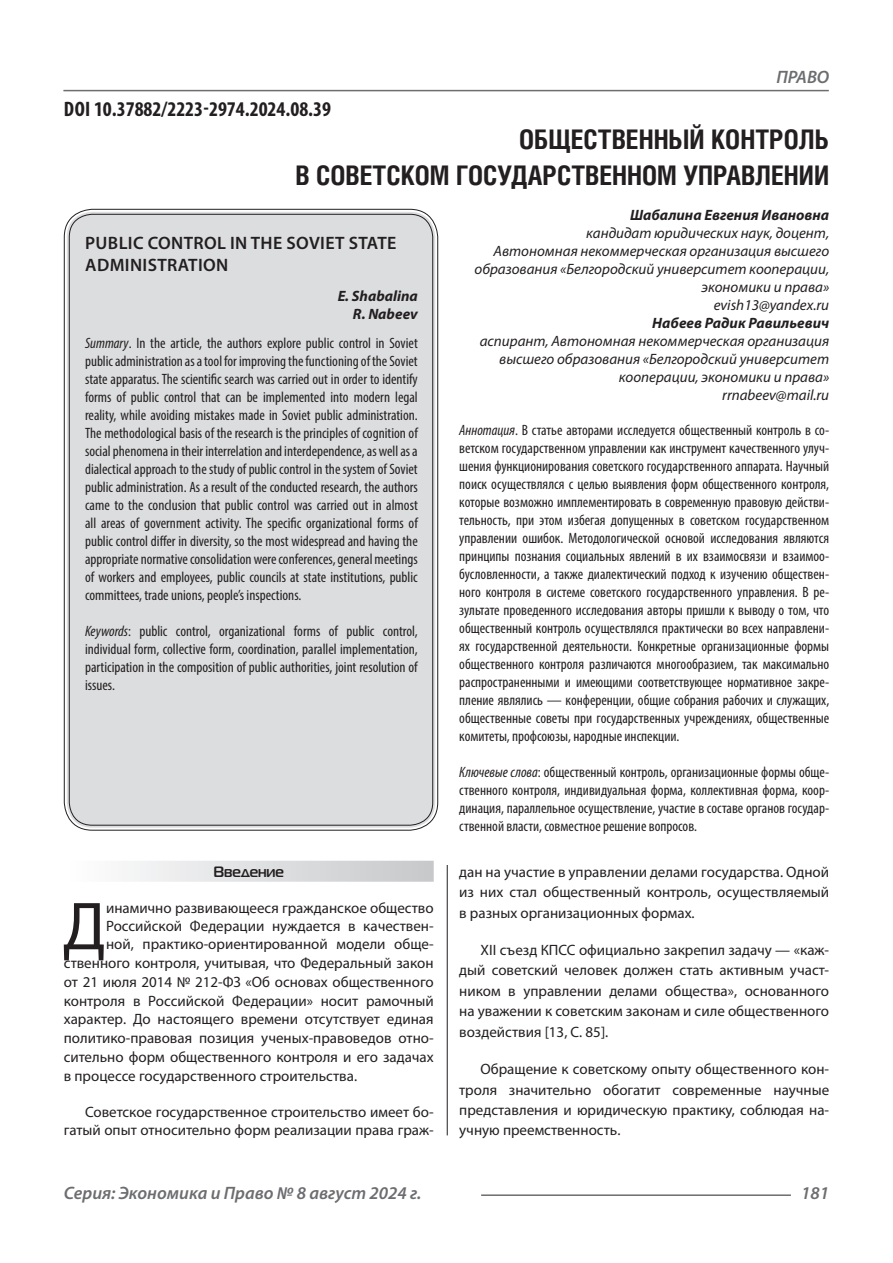
<style>
.page{position:relative;width:893px;height:1263px;background:#fff}
.page>*{position:absolute;margin:0;border:0;box-sizing:border-box;transform-origin:0 0}
.Статья_текст_первый{font:68.4px "Myriad Pro";color:#231f20}
.Статья_название{font:700 27px/36px "Helios Cond C";color:#231f20;text-align:right}
.ДОИ{font:700 condensed 21px "Myriad Pro";color:#231f20}
.t1{font:italic 600 18px "Myriad Pro";color:#6c6d70}
.Статья_название_англ{font:600 18px/21.6px "Myriad Pro";letter-spacing:.02em;color:#231f20}
.Статья_аннотация_тек{font:condensed 15px/18px "Myriad Pro";color:#231f20;text-align:justify}
.Статья_аннотация_анг{font:condensed 15px/18px "Myriad Pro";color:#231f20;text-align:justify}
.Статья_текст{font:15px/20.4px "Myriad Pro";color:#231f20;text-align:justify}
.Статья_текст_первый-2{font:15px "Myriad Pro";color:#231f20}
.Статья_автор_инфо{font:italic 15px/18px "Myriad Pro";color:#231f20;text-align:right}
.Статья_автор_инфо-2{font:italic 700 15px "Myriad Pro";color:#231f20}
.Статья_автор_англ{font:italic 700 15px "Myriad Pro";color:#231f20}
.Статья_подзаголовок{font:700 15px "Magistral C";color:#231f20}
.s1{font-style:italic}
</style>
<div class="page">
<hr style="left:447px;top:128px;width:1px;height:1007px;background:#231f20">
<hr style="left:63px;top:90px;width:766px;height:1px;background:#6c6d70">
<hr style="left:481px;top:1194px;width:310px;height:2px;background:#6c6d70">
<div style="left:443px;top:128px;width:10px;height:737px;background:#fff"></div>
<div style="left:67px;top:212px;width:368px;height:616px;background:#dcdddf;border-radius:26px"></div>
<div style="left:64px;top:861px;width:370px;height:21px;background:linear-gradient(to right,#fefeff,#c6c8ca)"></div>
<p class="ДОИ" style="left:64px;top:96px;width:269px">DOI 10.37882/2223-2974.2024.08.39</p>
<p class="t1" style="left:776px;top:66px;width:54px">ПРАВО</p>
<p class="Статья_название" style="left:295px;top:121px;width:535px">ОБЩЕСТВЕННЫЙ КОНТРОЛЬ<br>В СОВЕТСКОМ ГОСУДАРСТВЕННОМ УПРАВЛЕНИИ</p>
<p class="Статья_автор_инфо-2" style="left:630px;top:205px;width:201px">Шабалина Евгения Ивановна</p>
<p class="Статья_автор_инфо" style="left:474px;top:224px;width:356px">кандидат юридических наук, доцент,<br>Автономная некоммерческая организация высшего образования «Белгородский университет кооперации, экономики и права»</p>
<p class="Статья_автор_инфо" style="left:714px;top:296px;width:117px">evish13@yandex.ru</p>
<p class="Статья_автор_инфо-2" style="left:652px;top:313px;width:178px">Набеев Радик Равильевич</p>
<p class="Статья_автор_инфо" style="left:480px;top:332px;width:351px">аспирант, Автономная некоммерческая организация высшего образования «Белгородский университет кооперации, экономики и права»</p>
<p class="Статья_автор_инфо" style="left:722px;top:386px;width:108px">rrnabeev@mail.ru</p>
<p class="Статья_аннотация_тек" style="left:459px;top:420px;width:371px"><span class="s1">Аннотация</span>. В статье авторами исследуется общественный контроль в со&shy;ветском государственном управлении как инструмент качественного улуч&shy;шения функционирования советского государственного аппарата. Научный поиск осуществлялся с целью выявления форм общественного контроля, которые возможно имплементировать в современную правовую действи&shy;тельность, при этом избегая допущенных в советском государственном управлении ошибок. Методологической основой исследования являются принципы познания социальных явлений в их взаимосвязи и взаимоо&shy;бусловленности, а также диалектический подход к изучению обществен&shy;ного контроля в системе советского государственного управления. В ре&shy;зультате проведенного исследования авторы пришли к выводу о том, что общественный контроль осуществлялся практически во всех направлени&shy;ях государственной деятельности. Конкретные организационные формы общественного контроля различаются многообразием, так максимально распространенными и имеющими соответствующее нормативное закре&shy;пление являлись — конференции, общие собрания рабочих и служащих, общественные советы при государственных учреждениях, общественные комитеты, профсоюзы, народные инспекции.</p>
<p class="Статья_аннотация_тек" style="left:459px;top:762px;width:371px"><span class="s1">Ключевые слова</span>: общественный контроль, организационные формы обще&shy;ственного контроля, индивидуальная форма, коллективная форма, коор&shy;динация, параллельное осуществление, участие в составе органов государ&shy;ственной власти, совместное решение вопросов.</p>
<p class="Статья_название_англ" style="left:85px;top:232px;width:313px">PUBLIC CONTROL IN THE SOVIET STATE<br>ADMINISTRATION</p>
<p class="Статья_автор_англ" style="left:338px;top:286px;width:82px">E. Shabalina</p>
<p class="Статья_автор_англ" style="left:353px;top:304px;width:66px">R. Nabeev</p>
<p class="Статья_аннотация_анг" style="left:85px;top:334px;width:334px"><span class="s1">Summary</span>. In the article, the authors explore public control in Soviet public administration as a tool for improving the functioning of the Soviet state apparatus. The scientific search was carried out in order to identify forms of public control that can be implemented into modern legal reality, while avoiding mistakes made in Soviet public administration.<br>The methodological basis of the research is the principles of cognition of social phenomena in their interrelation and interdependence, as well as a dialectical approach to the study of public control in the system of Soviet public administration. As a result of the conducted research, the authors came to the conclusion that public control was carried out in almost all areas of government activity. The specific organizational forms of public control differ in diversity, so the most widespread and having the appropriate normative consolidation were conferences, general meetings of workers and employees, public councils at state institutions, public committees, trade unions, people’s inspections.</p>
<p class="Статья_аннотация_анг" style="left:85px;top:622px;width:334px"><span class="s1">Keywords</span>: public control, organizational forms of public control, individual form, collective form, coordination, parallel implementation, participation in the composition of public authorities, joint resolution of issues.</p>
<p class="Статья_подзаголовок" style="left:213px;top:863px;width:72px">Введение</p>
<p class="Статья_текст_первый" style="left:63px;top:884px;width:45px">Д</p>
<p class="Статья_текст_первый-2" style="left:106px;top:899px;width:329px">инамично развивающееся гражданское общество</p>
<p class="Статья_текст_первый-2" style="left:106px;top:917px;width:329px">Российской Федерации нуждается в качествен-</p>
<p class="Статья_текст_первый-2" style="left:106px;top:935px;width:329px">ной, практико-ориентированной модели обще-</p>
<p class="Статья_текст_первый-2" style="left:64px;top:954px;width:371px">ственного контроля, учитывая, что Федеральный закон</p>
<p class="Статья_текст_первый-2" style="left:64px;top:972px;width:371px">от 21 июля 2014 № 212-ФЗ «Об основах общественного</p>
<p class="Статья_текст_первый-2" style="left:64px;top:991px;width:371px">контроля в Российской Федерации» носит рамочный</p>
<p class="Статья_текст_первый-2" style="left:64px;top:1010px;width:371px">характер. До настоящего времени отсутствует единая</p>
<p class="Статья_текст_первый-2" style="left:64px;top:1029px;width:371px">политико-правовая позиция ученых-правоведов отно-</p>
<p class="Статья_текст_первый-2" style="left:64px;top:1048px;width:371px">сительно форм общественного контроля и его задачах</p>
<p class="Статья_текст_первый-2" style="left:64px;top:1066px;width:294px">в процессе государственного строительства.</p>
<p class="Статья_текст" style="left:64px;top:1102px;width:371px;line-height:18.8px;text-align:right">Советское государственное строительство имеет бо&shy;гатый опыт относительно форм реализации права граж-</p>
<p class="Статья_текст" style="left:459px;top:861px;width:371px">дан на участие в управлении делами государства. Одной из них стал общественный контроль, осуществляемый в разных организационных формах.</p>
<p class="Статья_текст" style="left:459px;top:939px;width:371px;text-indent:21px">XII съезд КПСС официально закрепил задачу — «каж&shy;дый советский человек должен стать активным участ&shy;ником в управлении делами общества», основанного на уважении к советским законам и силе общественного воздействия [13, С. 85].</p>
<p class="Статья_текст" style="left:459px;top:1059px;width:371px;text-indent:21px">Обращение к советскому опыту общественного кон&shy;троля значительно обогатит современные научные представления и юридическую практику, соблюдая на&shy;учную преемственность.</p>
<p class="t1" style="left:64px;top:1182px;width:359px">Серия: Экономика и Право № 8 август 2024 г.</p>
<p class="t1" style="left:801px;top:1182px;width:30px">181</p>
</div>
